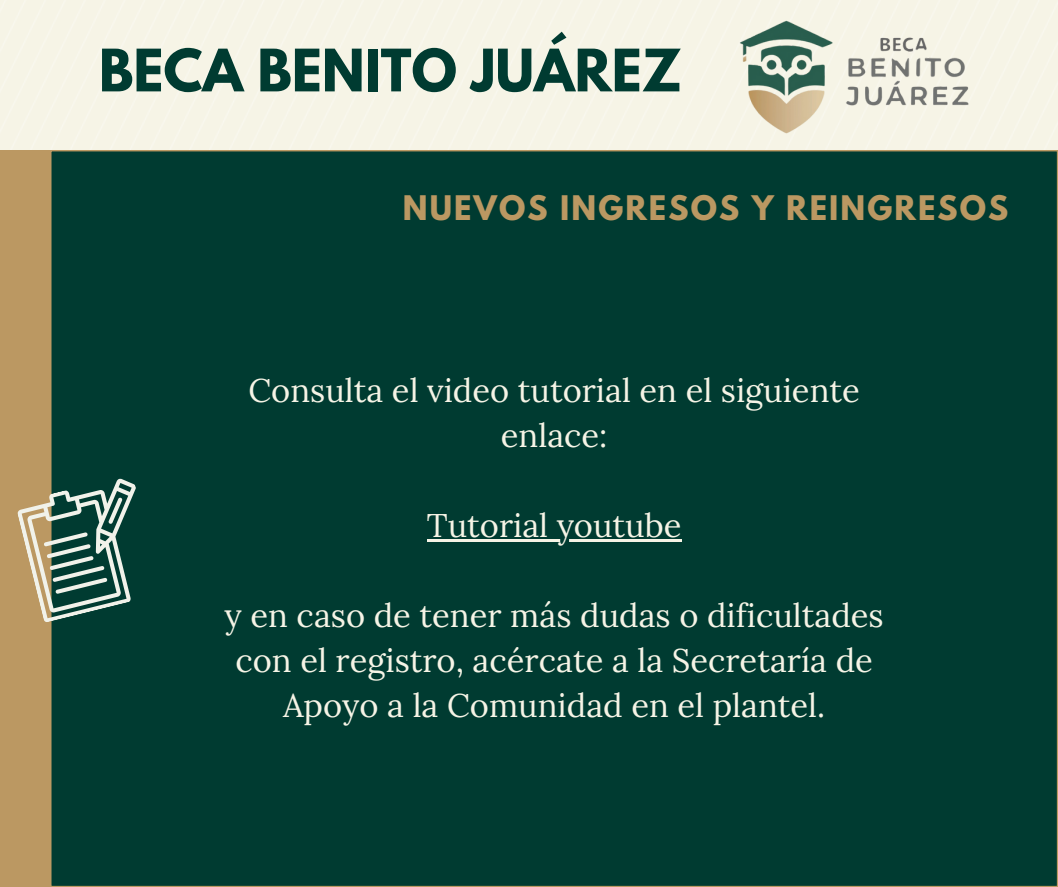
<style>
.page{position:relative;width:1058px;height:887px;background:#fff}
.page>*{position:absolute;margin:0;border:0;box-sizing:border-box;transform-origin:0 0}
.t1{font:700 51.75px "League Spartan";color:#003b31}
.t2{font:32.7px/45px "Lora";color:#f6f4e6;text-align:center}
.t3{font:700 30px "League Spartan";letter-spacing:.07em;color:#bb9862}
</style>
<div class="page">
<div style="left:0;top:0;width:1058px;height:886px;background:#f6f4e6"></div>
<img style="left:739px;top:19px;width:229px;height:117px">
<div style="left:51px;top:150px;width:1006px;height:736px;background:#003b31"></div>
<hr style="left:427px;top:539px;width:254px;height:2px;background:#f6f4e6">
<div style="left:0;top:150px;width:51px;height:736px;background:#bb9862"></div>
<svg style="left:17px;top:473px;width:145px;height:150px"></svg>
<h1 class="t1" style="left:99px;top:45px;width:584px">BECA BENITO JUÁREZ</h1>
<h2 class="t3" style="left:403px;top:193px;width:607px">NUEVOS INGRESOS Y REINGRESOS</h2>
<p class="t2" style="left:248px;top:367px;width:613px">Consulta el video tutorial en el siguiente enlace:</p>
<p class="t2" style="left:427px;top:502px;width:256px">Tutorial youtube</p>
<p class="t2" style="left:224px;top:592px;width:660px">y en caso de tener más dudas o dificultades con el registro, acércate a la Secretaría de<br>Apoyo a la Comunidad en el plantel.</p>
</div>
